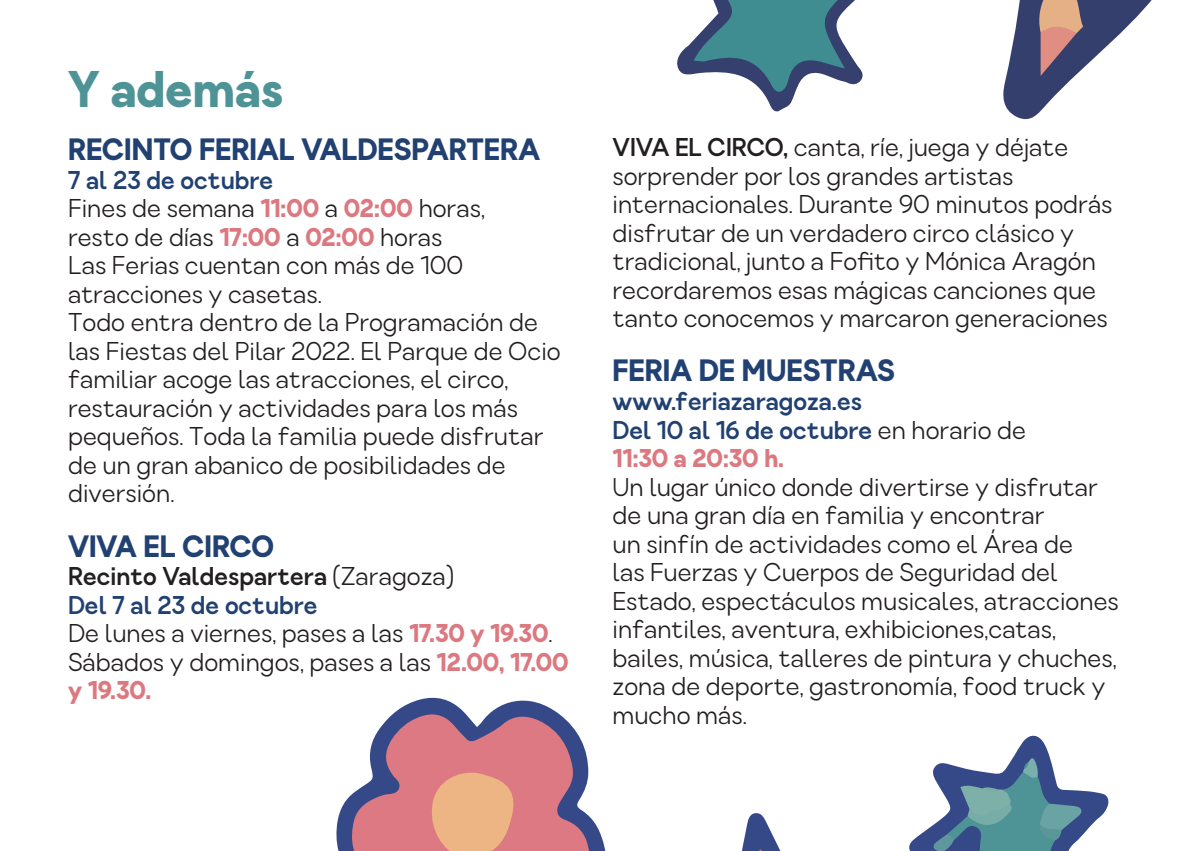
<style>
.page{position:relative;width:1191px;height:851px;background:#fff}
.page>*{position:absolute;margin:0;border:0;box-sizing:border-box;transform-origin:0 0}
.Título{font:900 45px "Gatter Sans";color:#4e9396}
.Mini_titular{font:900 27px "Gatter Sans";color:#214172}
.Texto{font:22.5px/28.5px "Gatter Sans";color:#231f20}
.Texto-2{font:700 22.5px "Gatter Sans";color:#214172}
.Texto-3{font:700 22.5px "Gatter Sans";color:#231f20}
.Texto-4{font:900 22.5px "Gatter Sans";letter-spacing:-.01em;color:#dc7980}
.s1{font-weight:900;color:#dc7980}
.s2{font-weight:400}
.s3{font-weight:700}
.s4{font-weight:400;color:#231f20}
</style>
<div class="page">
<svg style="left:336px;top:697px;width:773px;height:153px"></svg>
<svg style="left:738px;top:849px;width:49px;height:1px"></svg>
<svg style="left:349px;top:712px;width:243px;height:138px;background:#c4878f"></svg>
<svg style="left:933px;top:756px;width:149px;height:94px"></svg>
<svg style="left:677px;top:0;width:475px;height:112px"></svg>
<p class="Título" style="left:68px;top:60px;width:217px">Y además</p>
<p class="Mini_titular" style="left:68px;top:132px;width:473px">RECINTO FERIAL VALDESPARTERA</p>
<p class="Texto-2" style="left:68px;top:165px;width:207px">7 al 23 de octubre</p>
<p class="Texto" style="left:68px;top:195px;width:418px">Fines de semana <span class="s1">11:00</span> a <span class="s1">02:00</span> horas,</p>
<p class="Texto" style="left:68px;top:223px;width:376px">resto de días <span class="s1">17:00</span> a <span class="s1">02:00</span> horas</p>
<p class="Texto" style="left:68px;top:252px;width:397px">Las Ferias cuentan con más de 100 atracciones y casetas.</p>
<p class="Texto" style="left:68px;top:309px;width:494px">Todo entra dentro de la Programación de las Fiestas del Pilar 2022. El Parque de Ocio familiar acoge las atracciones, el circo, restauración y actividades para los más pequeños. Toda la familia puede disfrutar de un gran abanico de posibilidades de diversión.</p>
<p class="Mini_titular" style="left:68px;top:528px;width:207px">VIVA EL CIRCO</p>
<p class="Texto-3" style="left:68px;top:561px;width:387px">Recinto Valdespartera <span class="s2">(Zaragoza)</span></p>
<p class="Texto-2" style="left:68px;top:589px;width:251px">Del 7 al 23 de octubre</p>
<p class="Texto" style="left:68px;top:619px;width:486px">De lunes a viernes, pases a las <span class="s1">17.30 y 19.30</span>.</p>
<p class="Texto" style="left:68px;top:648px;width:502px">Sábados y domingos, pases a las <span class="s1">12.00, 17.00 y 19.30.</span></p>
<p class="Texto" style="left:612px;top:134px;width:501px"><span class="s3">VIVA EL CIRCO,</span> canta, ríe, juega y déjate sorprender por los grandes artistas internacionales. Durante 90 minutos podrás disfrutar de un verdadero circo clásico y tradicional, junto a Fofito y Mónica Aragón recordaremos esas mágicas canciones que tanto conocemos y marcaron generaciones</p>
<p class="Mini_titular" style="left:612px;top:353px;width:284px">FERIA DE MUESTRAS</p>
<p class="Texto-2" style="left:612px;top:386px;width:251px">www.feriazaragoza.es</p>
<p class="Texto-2" style="left:612px;top:414px;width:415px">Del 10 al 16 de octubre <span class="s4">en horario de</span></p>
<p class="Texto-4" style="left:612px;top:443px;width:173px">11:30 a 20:30 h.</p>
<p class="Texto" style="left:612px;top:473px;width:508px">Un lugar único donde divertirse y disfrutar de una gran día en familia y encontrar<br>un sinfín de actividades como el Área de<br>las Fuerzas y Cuerpos de Seguridad del Estado, espectáculos musicales, atracciones infantiles, aventura, exhibiciones,catas, bailes, música, talleres de pintura y chuches, zona de deporte, gastronomía, food truck y mucho más.</p>
</div>
